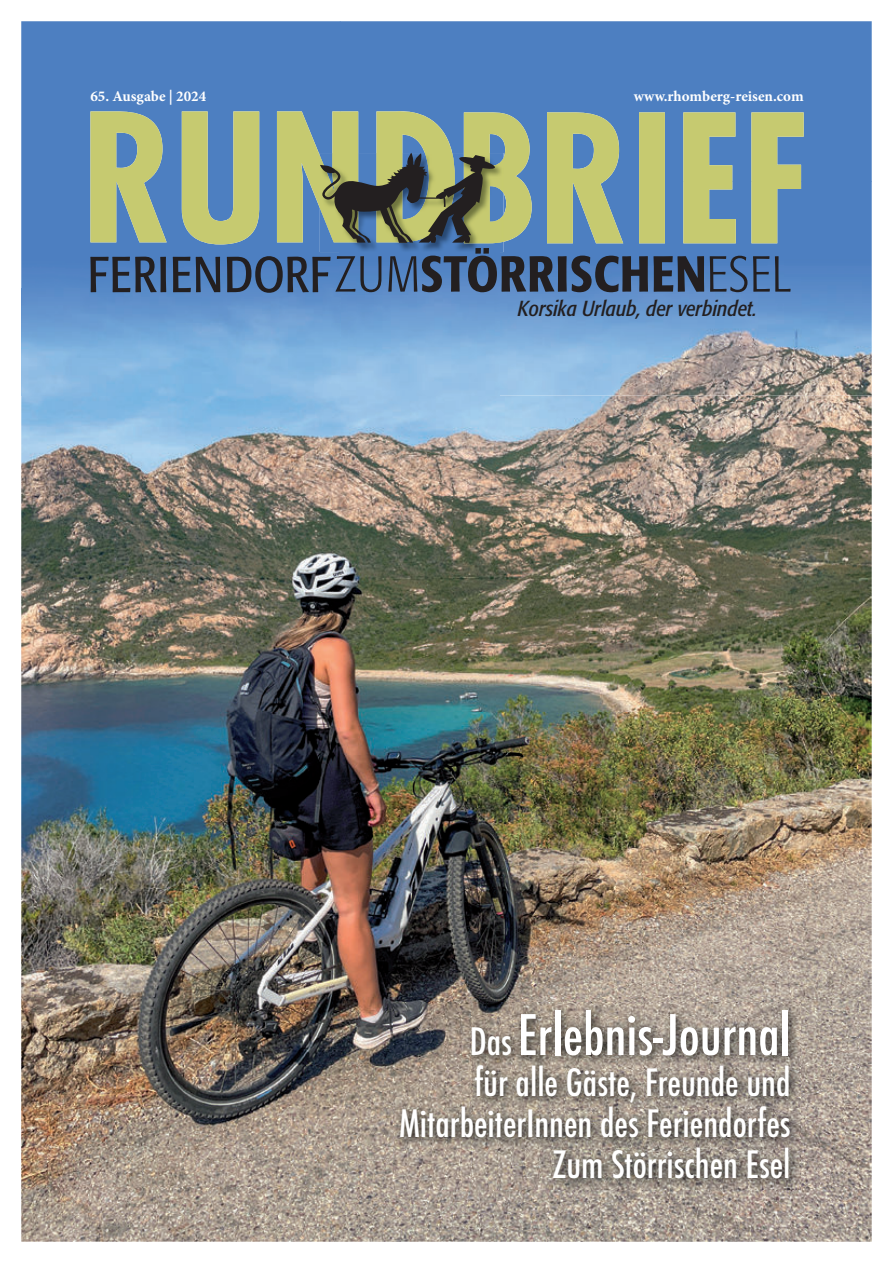
<style>
.page{position:relative;width:893px;height:1263px;background:#fff}
.page>*{position:absolute;margin:0;border:0;box-sizing:border-box;transform-origin:0 0}
.t1{font:500 condensed 54.3px "Futura";color:#fff}
.t2{font:500 condensed 36.6px/41px "Futura";color:#fff;text-align:right}
.t3{font:italic condensed 21.6px "Formata";color:#231f20}
.t4{font:700 15px "Minion Pro";color:#fff}
.s1{font-size:36.6px}
</style>
<div class="page">
<img style="left:21px;top:395px;width:851px;height:847px">
<img style="left:21px;top:21px;width:319px;height:374px">
<div style="left:340px;top:21px;width:532px;height:160px;background:#4d7fc1"></div>
<img style="left:500px;top:181px;width:372px;height:214px">
<img style="left:340px;top:293px;width:160px;height:102px">
<svg style="left:90px;top:257px;width:76px;height:35px;background:#3c567a"></svg>
<svg style="left:173px;top:257px;width:47px;height:35px;background:#3b5476"></svg>
<svg style="left:90px;top:105px;width:365px;height:139px;background:#8ea896"></svg>
<svg style="left:227px;top:112px;width:577px;height:181px;background:#799089"></svg>
<img style="left:393px;top:1003px;width:408px;height:186px">
<p class="t4" style="left:90px;top:89px;width:117px">65. Ausgabe | 2024</p>
<p class="t4" style="left:634px;top:89px;width:171px">www.rhomberg-reisen.com</p>
<p class="t3" style="left:518px;top:300px;width:241px">Korsika Urlaub, der verbindet.</p>
<h1 class="t1" style="left:470px;top:1009px;width:322px"><span class="s1">Das</span> Erlebnis-Journal</h1>
<p class="t2" style="left:399px;top:1063px;width:393px">f¸r alle G‰ste, Freunde und<br>MitarbeiterInnen des Feriendorfes<br>Zum Stˆrrischen Esel</p>
</div>
